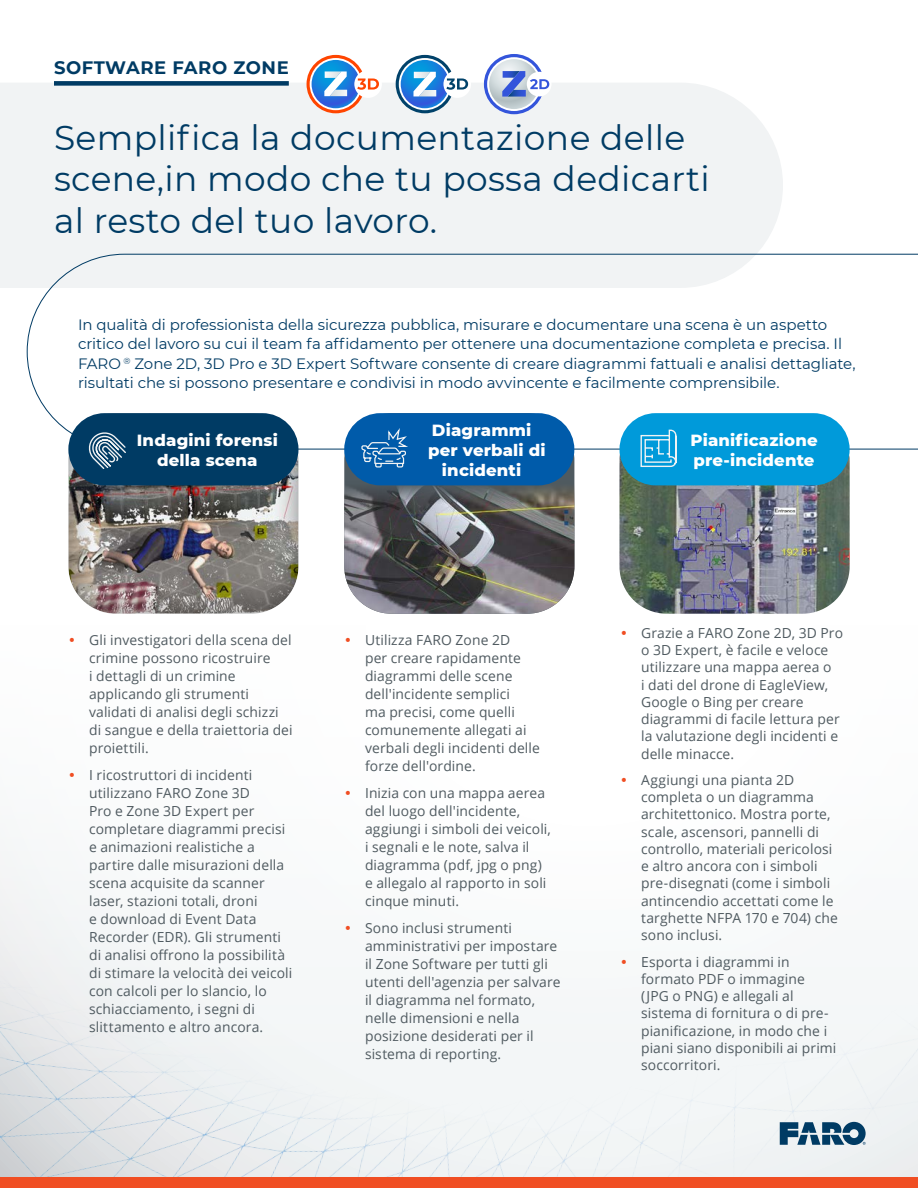
<style>
.page{position:relative;width:918px;height:1188px;background:#fff}
.page>*{position:absolute;margin:0;border:0;box-sizing:border-box;transform-origin:0 0}
.Header_1{font:34.5px/41.4px "Montserrat";letter-spacing:.01em;color:#003b64}
.Eyebrow_Headline{font:700 18px "Montserrat";letter-spacing:.03em;color:#003b64}
.Header_3{font:800 16.5px/19.8px "Montserrat";letter-spacing:.01em;color:#fff;text-align:center}
.Body_Text{font:15px/19.5px "Montserrat";letter-spacing:-.005em;color:#003b64}
.t1{font:13.8px/18px "Open Sans";letter-spacing:.01em;color:#4f5a60}
</style>
<div class="page">
<img style="left:0;top:851px;width:918px;height:326px">
<svg style="left:780px;top:1122px;width:86px;height:23px"></svg>
<div style="left:0;top:1177px;width:918px;height:11px;background:#f04e23"></div>
<div style="left:0;top:83px;width:783px;height:205px;background:#f1f3f4"></div>
<svg style="left:27px;top:254px;width:891px;height:195px"></svg>
<div style="left:354px;top:70px;width:28px;height:28px;background:#fff;border-radius:50%"></div>
<svg style="left:307px;top:55px;width:72px;height:58px"></svg>
<div style="left:443px;top:70px;width:28px;height:28px;background:#fff;border-radius:50%"></div>
<svg style="left:396px;top:55px;width:72px;height:58px"></svg>
<div style="left:527px;top:72px;width:25px;height:24px;background:#fff;border-radius:50%"></div>
<svg style="left:484px;top:54px;width:65px;height:60px"></svg>
<div style="left:67px;top:410px;width:234px;height:204px;background:#000;opacity:.5"></div>
<div style="left:68px;top:413px;width:230px;height:72px;background:#003b64;border-radius:36px"></div>
<svg style="left:88px;top:432px;width:38px;height:37px"></svg>
<img style="left:344px;top:476px;width:230px;height:138px">
<div style="left:344px;top:413px;width:230px;height:72px;background:#005baa;border-radius:36px"></div>
<svg style="left:361px;top:428px;width:47px;height:40px"></svg>
<img style="left:620px;top:429px;width:230px;height:185px">
<div style="left:619px;top:413px;width:231px;height:72px;background:#009ada;border-radius:36px"></div>
<svg style="left:640px;top:429px;width:37px;height:56px"></svg>
<div style="left:54px;top:81px;width:235px;height:5px;background:#003b64"></div>
<svg style="left:346px;top:926px;width:4px;height:4px"></svg>
<svg style="left:622px;top:960px;width:4px;height:4px"></svg>
<p class="Eyebrow_Headline" style="left:54px;top:55px;width:236px">SOFTWARE FARO ZONE</p>
<p class="Header_1" style="left:54px;top:116px;width:657px">Semplifica la documentazione delle scene,in modo che tu possa dedicarti al resto del tuo lavoro.</p>
<p class="Body_Text" style="left:78px;top:314px;width:779px">In qualità di professionista della sicurezza pubblica, misurare e documentare una scena è un aspetto critico del lavoro su cui il team fa affidamento per ottenere una documentazione completa e precisa. Il FARO <sup>®</sup> Zone 2D, 3D Pro e 3D Expert Software consente di creare diagrammi fattuali e analisi dettagliate, risultati che si possono presentare e condivisi in modo avvincente e facilmente comprensibile.</p>
<p class="Header_3" style="left:137px;top:429px;width:142px">Indagini forensi della scena</p>
<p class="t1" style="left:89px;top:630px;width:205px">Gli investigatori della scena del crimine possono ricostruire<br>i dettagli di un crimine applicando gli strumenti validati di analisi degli schizzi di sangue e della traiettoria dei proiettili.</p>
<p class="t1" style="left:89px;top:765px;width:205px">I ricostruttori di incidenti utilizzano FARO Zone 3D<br>Pro e Zone 3D Expert per completare diagrammi precisi e animazioni realistiche a partire dalle misurazioni della scena acquisite da scanner laser, stazioni totali, droni<br>e download di Event Data<br>Recorder (EDR). Gli strumenti di analisi offrono la possibilità di stimare la velocità dei veicoli con calcoli per lo slancio, lo schiacciamento, i segni di slittamento e altro ancora.</p>
<p class="Header_3" style="left:432px;top:419px;width:101px">Diagrammi</p>
<p class="Header_3" style="left:428px;top:439px;width:119px">per verbali di</p>
<p class="Header_3" style="left:442px;top:459px;width:81px">incidenti</p>
<p class="t1" style="left:365px;top:630px;width:176px">Utilizza FARO Zone 2D<br>per creare rapidamente diagrammi delle scene dell'incidente semplici<br>ma precisi, come quelli comunemente allegati ai verbali degli incidenti delle forze dell'ordine.</p>
<p class="t1" style="left:365px;top:783px;width:188px">Inizia con una mappa aerea del luogo dell'incidente, aggiungi i simboli dei veicoli, i segnali e le note, salva il diagramma (pdf, jpg o png) e allegalo al rapporto in soli cinque minuti.</p>
<p class="t1" style="left:365px;top:919px;width:197px">Sono inclusi strumenti amministrativi per impostare il Zone Software per tutti gli utenti dell'agenzia per salvare il diagramma nel formato, nelle dimensioni e nella posizione desiderati per il sistema di reporting.</p>
<p class="Header_3" style="left:690px;top:429px;width:129px;text-align:left">Pianificazione pre-incidente</p>
<p class="t1" style="left:641px;top:624px;width:204px;line-height:17.2px">Grazie a FARO Zone 2D, 3D Pro o 3D Expert, è facile e veloce utilizzare una mappa aerea o<br>i dati del drone di EagleView,<br>Google o Bing per creare diagrammi di facile lettura per la valutazione degli incidenti e delle minacce.</p>
<p class="t1" style="left:641px;top:771px;width:198px;line-height:17.2px">Aggiungi una pianta 2D completa o un diagramma architettonico. Mostra porte, scale, ascensori, pannelli di controllo, materiali pericolosi e altro ancora con i simboli pre-disegnati (come i simboli antincendio accettati come le targhette NFPA 170 e 704) che sono inclusi.</p>
<p class="t1" style="left:641px;top:953px;width:197px;line-height:17.2px">Esporta i diagrammi in formato PDF o immagine<br>(JPG o PNG) e allegali al sistema di fornitura o di pre&shy;pianificazione, in modo che i piani siano disponibili ai primi soccorritori.</p>
</div>
